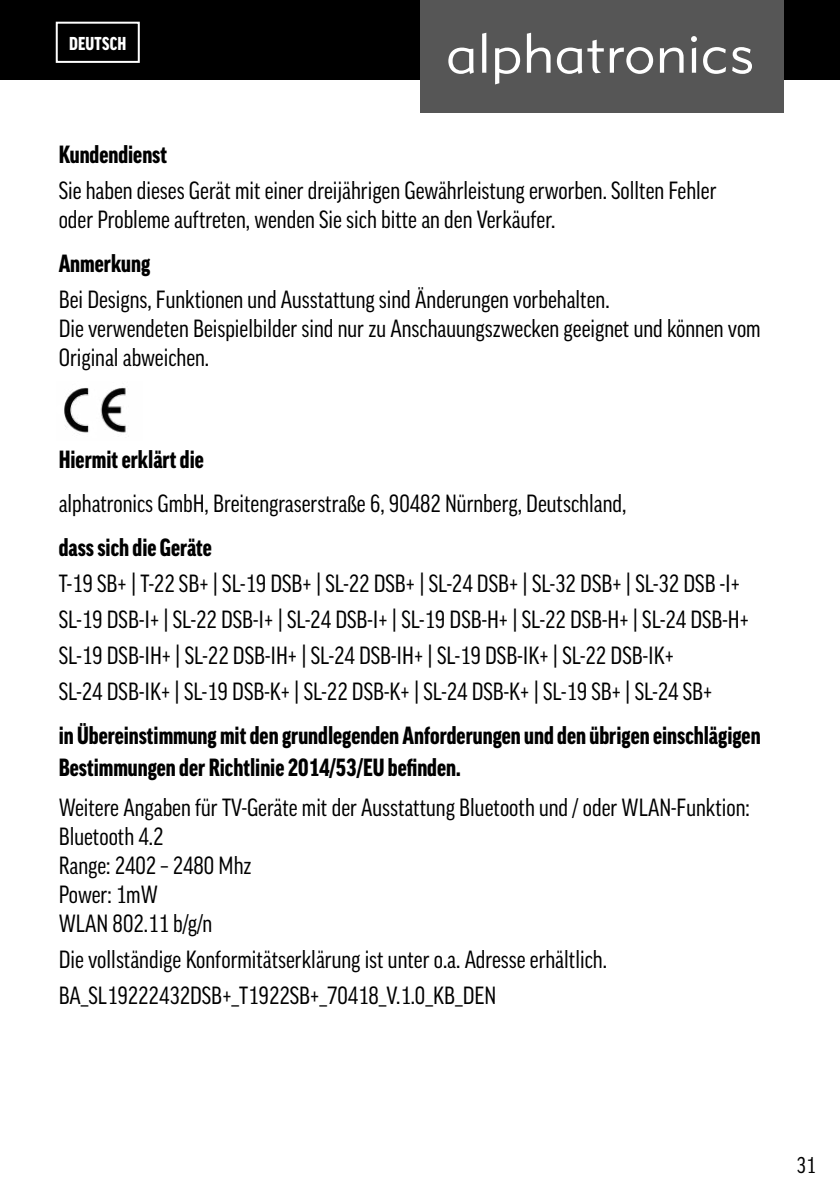
<style>
.page{position:relative;width:840px;height:1191px;background:#fff}
.page>*{position:absolute;margin:0;border:0;box-sizing:border-box;transform-origin:0 0}
.t1{font:condensed 24px/28.8px "Good";color:#000}
.t2{font:900 condensed 24px/32px "Good";color:#000}
.t3{font:condensed 22px "Good";color:#000}
.t4{font:900 condensed 18px "Good";letter-spacing:.015em;color:#fff}
</style>
<div class="page">
<div style="left:0;top:0;width:428px;height:79px;background:#000"></div>
<div style="left:428px;top:0;width:411px;height:79px;background:#000"></div>
<div style="left:420px;top:0;width:362px;height:112px;background:#565656"></div>
<svg style="left:448px;top:48px;width:25px;height:26px"></svg>
<svg style="left:482px;top:33px;width:4px;height:40px"></svg>
<svg style="left:495px;top:48px;width:25px;height:36px"></svg>
<svg style="left:526px;top:33px;width:24px;height:40px"></svg>
<svg style="left:556px;top:40px;width:47px;height:34px"></svg>
<svg style="left:609px;top:47px;width:43px;height:27px"></svg>
<svg style="left:659px;top:48px;width:24px;height:25px"></svg>
<svg style="left:691px;top:36px;width:5px;height:37px"></svg>
<svg style="left:703px;top:47px;width:22px;height:27px"></svg>
<svg style="left:732px;top:47px;width:19px;height:27px"></svg>
<div style="left:56px;top:22px;width:84px;height:41px;border:2px solid #fff"></div>
<img style="left:64px;top:387px;width:62px;height:46px">
<p class="t4" style="left:69px;top:33px;width:59px">DEUTSCH</p>
<p class="t2" style="left:59px;top:139px;width:110px">Kundendienst</p>
<p class="t1" style="left:59px;top:176px;width:659px">Sie haben dieses Gerät mit einer dreijährigen Gewährleistung erworben. Sollten Fehler oder Probleme auftreten, wenden Sie sich bitte an den Verkäufer.</p>
<p class="t2" style="left:59px;top:248px;width:93px">Anmerkung</p>
<p class="t1" style="left:59px;top:285px;width:703px">Bei Designs, Funktionen und Ausstattung sind Änderungen vorbehalten.<br>Die verwendeten Beispielbilder sind nur zu Anschauungszwecken geeignet und können vom<br>Original abweichen.</p>
<p class="t2" style="left:59px;top:443px;width:147px">Hiermit erklärt die</p>
<p class="t1" style="left:59px;top:488px;width:569px">alphatronics GmbH, Breitengraserstraße 6, 90482 Nürnberg, Deutschland,</p>
<p class="t2" style="left:59px;top:531px;width:155px">dass sich die Geräte</p>
<p class="t1" style="left:59px;top:565px;width:691px;line-height:36px">T-19 SB+ | T-22 SB+ | SL-19 DSB+ | SL-22 DSB+ | SL-24 DSB+ | SL-32 DSB+ | SL-32 DSB -I+ SL-19 DSB-I+ | SL-22 DSB-I+ | SL-24 DSB-I+ | SL-19 DSB-H+ | SL-22 DSB-H+ | SL-24 DSB-H+ SL-19 DSB-IH+ | SL-22 DSB-IH+ | SL-24 DSB-IH+ | SL-19 DSB-IK+ | SL-22 DSB-IK+<br>SL-24 DSB-IK+ | SL-19 DSB-K+ | SL-22 DSB-K+ | SL-24 DSB-K+ | SL-19 SB+ | SL-24 SB+</p>
<p class="t2" style="left:59px;top:719px;width:703px">in Übereinstimmung mit den grundlegenden Anforderungen und den übrigen einschlägigen<br>Bestimmungen der Richtlinie 2014/53/EU befinden.</p>
<p class="t1" style="left:59px;top:793px;width:692px">Weitere Angaben für TV-Geräte mit der Ausstattung Bluetooth und / oder WLAN-Funktion:<br>Bluetooth 4.2<br>Range: 2402 – 2480 Mhz<br>Power: 1mW<br>WLAN 802.11 b/g/n</p>
<p class="t1" style="left:59px;top:941px;width:549px;line-height:36px">Die vollständige Konformitätserklärung ist unter o.a. Adresse erhältlich.<br>BA_SL19222432DSB+_T1922SB+_70418_V.1.0_KB_DEN</p>
<p class="t3" style="left:796px;top:1152px;width:21px">31</p>
</div>
